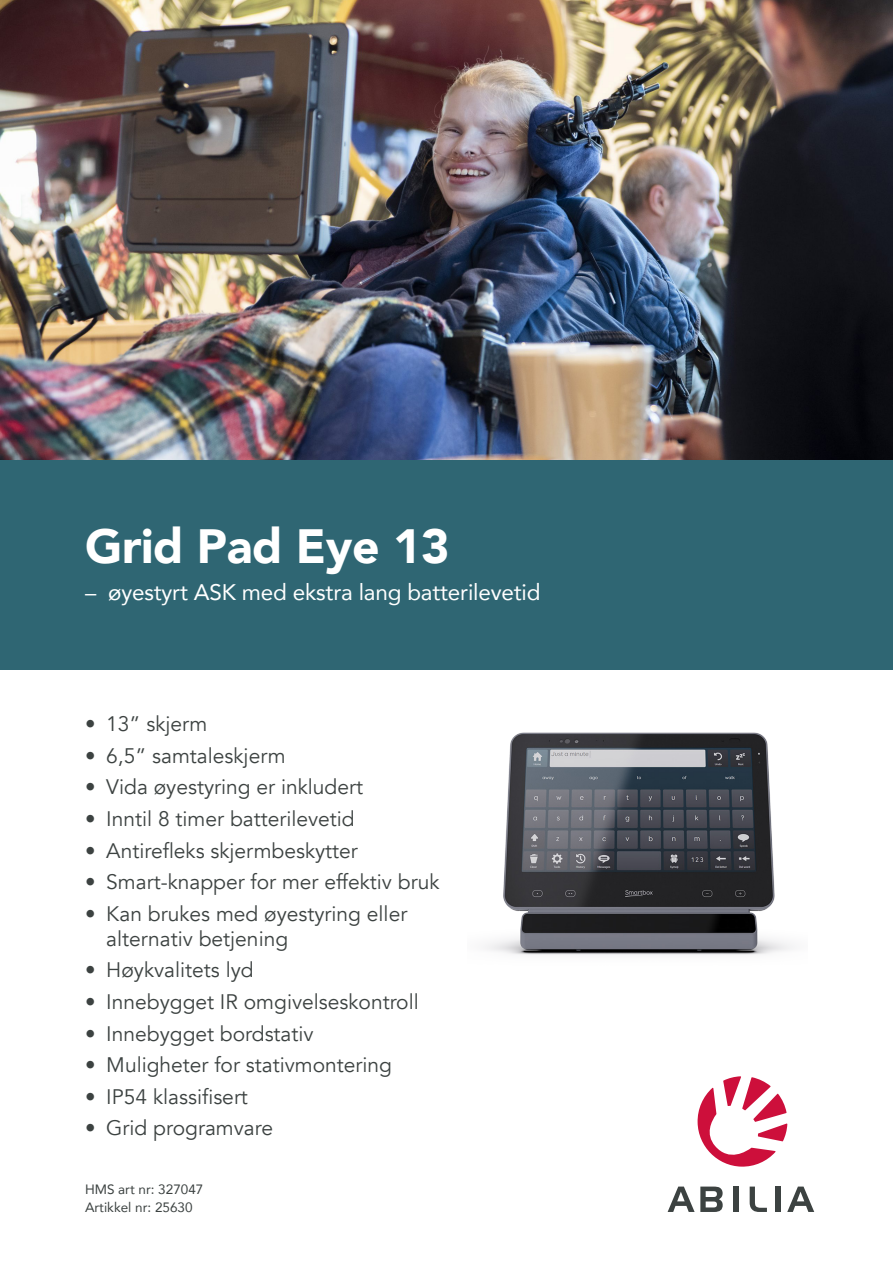
<style>
.page{position:relative;width:893px;height:1263px;background:#fff}
.page>*{position:absolute;margin:0;border:0;box-sizing:border-box;transform-origin:0 0}
.Heading{font:900 48px "Avenir";letter-spacing:-.01em;color:#fff}
.Sub_head{font:22.5px "Avenir";letter-spacing:-.01em;color:#fff}
.t1{font:21px/25.2px "Avenir";color:#3c4241}
.Small_Type{font:13.5px "Avenir";color:#3c4241}
</style>
<div class="page">
<svg style="left:668px;top:1186px;width:55px;height:26px"></svg>
<div style="left:733px;top:1186px;width:5px;height:26px;background:#3c4241"></div>
<svg style="left:750px;top:1186px;width:17px;height:26px"></svg>
<div style="left:775px;top:1186px;width:6px;height:26px;background:#3c4241"></div>
<svg style="left:787px;top:1186px;width:27px;height:26px"></svg>
<svg style="left:697px;top:1076px;width:90px;height:91px"></svg>
<div style="left:0;top:457px;width:893px;height:213px;background:#2f6673"></div>
<img style="left:485px;top:732px;width:308px;height:223px">
<img style="left:0;top:0;width:893px;height:459px">
<p class="Heading" style="left:85px;top:505px;width:366px">Grid Pad Eye 13</p>
<p class="Sub_head" style="left:85px;top:574px;width:457px">– øyestyrt ASK med ekstra lang batterilevetid</p>
<p class="t1" style="left:85px;top:712px;width:124px">• 13” skjerm</p>
<p class="t1" style="left:85px;top:743px;width:202px">• 6,5” samtaleskjerm</p>
<p class="t1" style="left:85px;top:775px;width:279px">• Vida øyestyring er inkludert</p>
<p class="t1" style="left:85px;top:806px;width:271px">• Inntil 8 timer batterilevetid</p>
<p class="t1" style="left:85px;top:838px;width:274px">• Antirefleks skjermbeskytter</p>
<p class="t1" style="left:85px;top:870px;width:356px">• Smart-knapper for mer effektiv bruk</p>
<p class="t1" style="left:106px;top:901px;width:302px;text-indent:-21px">• Kan brukes med øyestyring eller alternativ betjening</p>
<p class="t1" style="left:85px;top:958px;width:170px">• Høykvalitets lyd</p>
<p class="t1" style="left:85px;top:989px;width:335px">• Innebygget IR omgivelseskontroll</p>
<p class="t1" style="left:85px;top:1021px;width:230px">• Innebygget bordstativ</p>
<p class="t1" style="left:85px;top:1053px;width:308px">• Muligheter for stativmontering</p>
<p class="t1" style="left:85px;top:1084px;width:164px">• IP54 klassifisert</p>
<p class="t1" style="left:85px;top:1116px;width:190px">• Grid programvare</p>
<p class="Small_Type" style="left:85px;top:1178px;width:120px">HMS art nr: 327047</p>
<p class="Small_Type" style="left:85px;top:1196px;width:109px">Artikkel nr: 25630</p>
</div>
